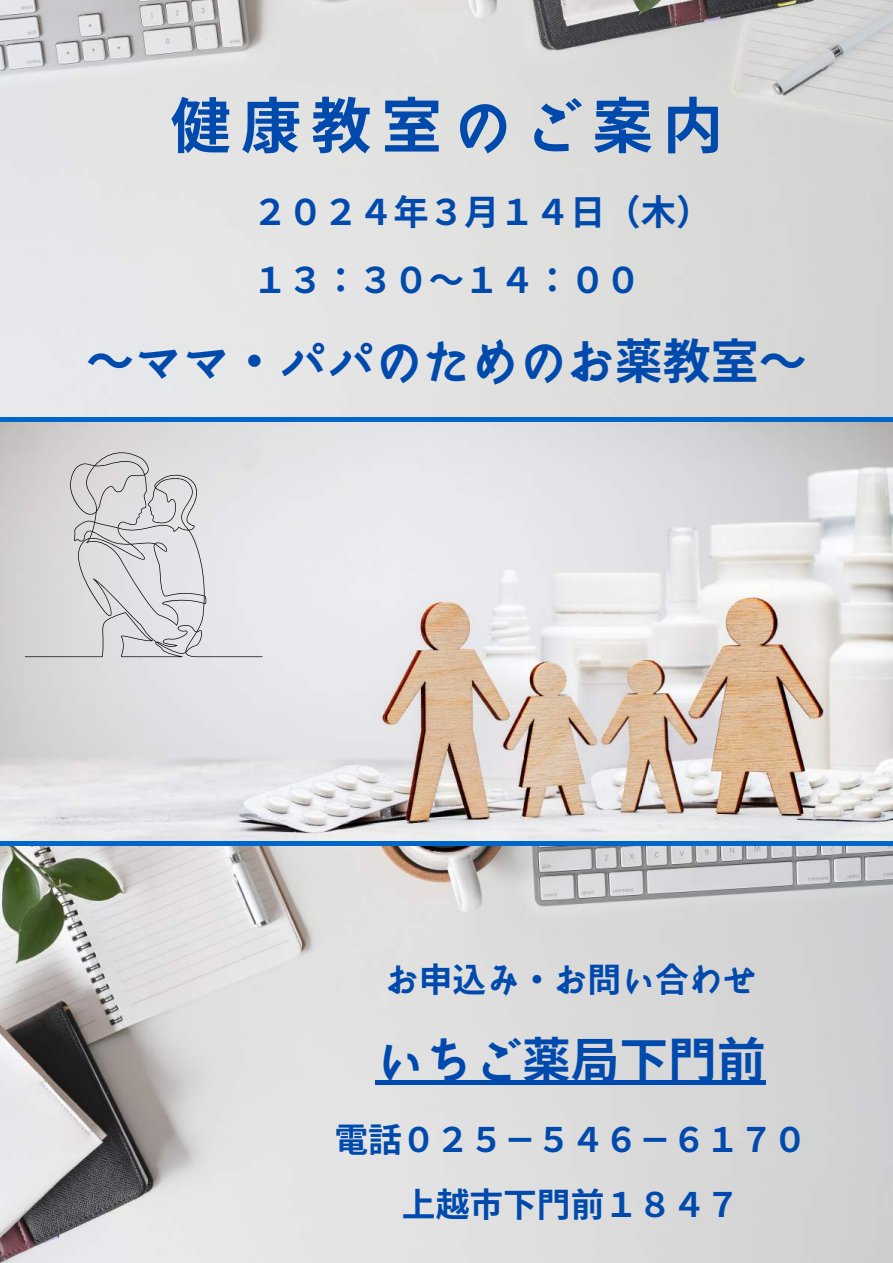
<style>
.page{position:relative;width:893px;height:1263px;background:#fff}
.page>*{position:absolute;margin:0;border:0;box-sizing:border-box;transform-origin:0 0}
.t1{font:700 60.6px "irohakaku C";letter-spacing:.16em;color:#004aad}
.t2{font:700 48.75px "irohakaku C";color:#004aad}
.t3{font:700 48.07px "irohakaku C";color:#004aad}
.t4{font:700 35.33px/68.1px "irohakaku C";color:#004aad}
.t5{font:700 33.75px/65.2px "irohakaku C";color:#004aad;text-align:center}
</style>
<div class="page">
<img style="left:0;top:422px;width:893px;height:419px">
<img style="left:0;top:0;width:893px;height:417px">
<img style="left:0;top:846px;width:893px;height:417px">
<svg style="left:25px;top:448px;width:237px;height:209px;background:#d7d6d9"></svg>
<div style="left:376px;top:1080px;width:146px;height:5px;background:#004aad"></div>
<div style="left:522px;top:1080px;width:244px;height:5px;background:#004aad"></div>
<h1 class="t1" style="left:170px;top:83px;width:554px">健康教室のご案内</h1>
<p class="t4" style="left:252px;top:178px;width:460px">２０２４年３月１４日（木）<br>１３：３０～１４：００</p>
<h3 class="t3" style="left:86px;top:327px;width:722px">～ママ・パパのためのお薬教室～</h3>
<p class="t5" style="left:385px;top:947px;width:373px">お申込み・お問い合わせ</p>
<h2 class="t2" style="left:376px;top:1025px;width:391px">いちご薬局下門前</h2>
<p class="t5" style="left:334px;top:1106px;width:474px">電話０２５－５４６－６１７０上越市下門前１８４７</p>
</div>
